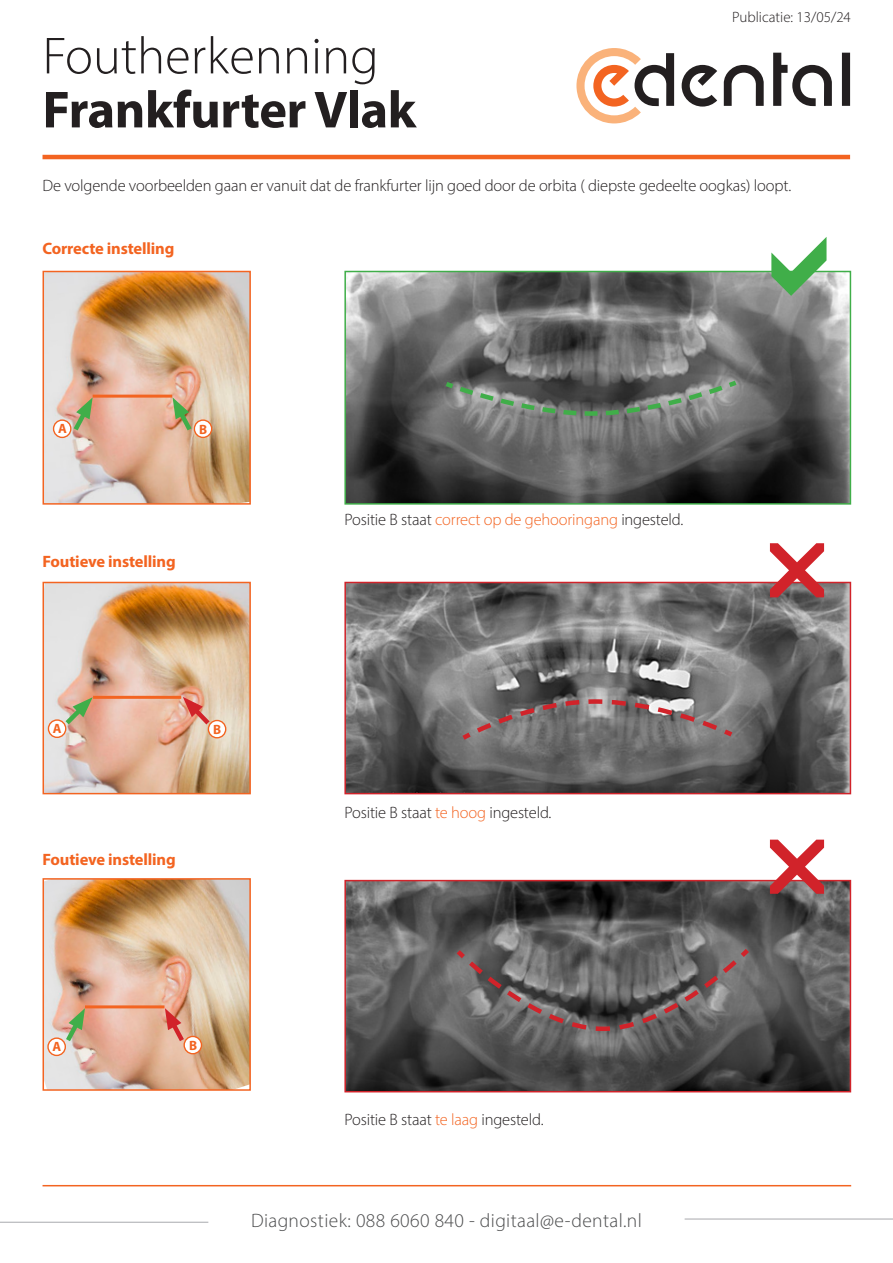
<style>
.page{position:relative;width:893px;height:1263px;background:#fff}
.page>*{position:absolute;margin:0;border:0;box-sizing:border-box;transform-origin:0 0}
.t1{font:700 52.5px "Myriad Pro";letter-spacing:-.01em;color:#231f20}
.t2{font:300 52.5px "Myriad Pro";color:#231f20}
.t3{font:300 19.5px "Myriad Pro";letter-spacing:.02em;color:#4b4c4d}
.t4{font:300 16.5px "Myriad Pro";letter-spacing:-.01em;color:#231f20}
.t5{font:700 16.5px "Myriad Pro";letter-spacing:-.01em;color:#f36421}
.t6{font:300 15px "Myriad Pro";color:#231f20}
.t7{font:700 13.5px "Myriad Pro";color:#f36421}
.s1{color:#f36421}
</style>
<div class="page">
<hr style="left:43px;top:1185px;width:808px;height:1px;background:#f36421">
<hr style="left:43px;top:155px;width:807px;height:4px;background:#f36421">
<svg style="left:724px;top:65px;width:40px;height:41px"></svg>
<svg style="left:773px;top:53px;width:59px;height:53px"></svg>
<svg style="left:842px;top:53px;width:8px;height:53px"></svg>
<svg style="left:682px;top:65px;width:35px;height:42px"></svg>
<svg style="left:576px;top:48px;width:98px;height:75px"></svg>
<hr style="left:0;top:1222px;width:208px;height:1px;background:#a8a9ad">
<hr style="left:685px;top:1219px;width:208px;height:1px;background:#a8a9ad">
<img style="left:347px;top:274px;width:501px;height:228px">
<div style="left:344px;top:271px;width:507px;height:234px;border:2px solid #40ae49"></div>
<img style="left:347px;top:585px;width:501px;height:206px">
<div style="left:344px;top:582px;width:507px;height:212px;border:2px solid #d1232a"></div>
<img style="left:347px;top:883px;width:501px;height:206px">
<div style="left:344px;top:880px;width:507px;height:212px;border:2px solid #d1232a"></div>
<img style="left:46px;top:274px;width:202px;height:228px">
<div style="left:43px;top:271px;width:208px;height:234px;border:2px solid #f36421"></div>
<img style="left:46px;top:585px;width:202px;height:206px">
<div style="left:43px;top:582px;width:208px;height:212px;border:2px solid #f36421"></div>
<img style="left:46px;top:881px;width:202px;height:207px">
<div style="left:43px;top:878px;width:208px;height:213px;border:2px solid #f36421"></div>
<hr style="left:93px;top:395px;width:79px;height:3px;background:#f36421">
<svg style="left:442px;top:378px;width:298px;height:40px"></svg>
<svg style="left:459px;top:697px;width:277px;height:45px"></svg>
<hr style="left:93px;top:696px;width:88px;height:3px;background:#f36421">
<hr style="left:85px;top:1005px;width:80px;height:3px;background:#f36421">
<svg style="left:70px;top:397px;width:23px;height:38px"></svg>
<svg style="left:61px;top:697px;width:32px;height:32px"></svg>
<svg style="left:62px;top:1008px;width:23px;height:38px"></svg>
<svg style="left:172px;top:397px;width:24px;height:38px"></svg>
<svg style="left:183px;top:697px;width:31px;height:32px"></svg>
<svg style="left:165px;top:1008px;width:23px;height:38px"></svg>
<svg style="left:54px;top:420px;width:17px;height:17px"></svg>
<div style="left:53px;top:419px;width:19px;height:19px;border:1px solid #f36421;border-radius:50%"></div>
<div style="left:48px;top:720px;width:18px;height:17px;background:#fff;border-radius:50%"></div>
<div style="left:48px;top:719px;width:18px;height:19px;border:1px solid #f36421;border-radius:50%"></div>
<svg style="left:48px;top:1038px;width:17px;height:17px"></svg>
<div style="left:47px;top:1037px;width:19px;height:19px;border:1px solid #f36421;border-radius:50%"></div>
<div style="left:194px;top:420px;width:18px;height:17px;background:#fff;border-radius:50%"></div>
<div style="left:194px;top:419px;width:18px;height:19px;border:1px solid #f36421;border-radius:50%"></div>
<div style="left:208px;top:720px;width:18px;height:18px;background:#fff;border-radius:50%"></div>
<div style="left:208px;top:720px;width:18px;height:18px;border:1px solid #f36421;border-radius:50%"></div>
<div style="left:184px;top:1036px;width:17px;height:18px;background:#fff;border-radius:50%"></div>
<div style="left:183px;top:1036px;width:19px;height:18px;border:1px solid #f36421;border-radius:50%"></div>
<svg style="left:454px;top:946px;width:298px;height:87px"></svg>
<svg style="left:771px;top:270px;width:56px;height:26px"></svg>
<svg style="left:770px;top:581px;width:54px;height:16px"></svg>
<svg style="left:770px;top:879px;width:54px;height:15px"></svg>
<h1 class="t2" style="left:43px;top:36px;width:338px">Foutherkenning</h1>
<h1 class="t1" style="left:43px;top:90px;width:375px">Frankfurter Vlak</h1>
<p class="t6" style="left:732px;top:11px;width:120px">Publicatie: 13/05/24</p>
<p class="t4" style="left:43px;top:179px;width:750px">De volgende voorbeelden gaan er vanuit dat de frankfurter lijn goed door de orbita ( diepste gedeelte oogkas) loopt.</p>
<p class="t5" style="left:43px;top:242px;width:133px">Correcte instelling</p>
<p class="t7" style="left:58px;top:423px;width:10px">A</p>
<p class="t7" style="left:199px;top:424px;width:10px">B</p>
<p class="t5" style="left:43px;top:555px;width:135px">Foutieve instelling</p>
<p class="t7" style="left:53px;top:723px;width:10px">A</p>
<p class="t7" style="left:213px;top:724px;width:10px">B</p>
<p class="t5" style="left:43px;top:853px;width:135px">Foutieve instelling</p>
<p class="t4" style="left:344px;top:513px;width:341px">Positie B staat <span class="s1">correct op de gehooringang</span> ingesteld.</p>
<p class="t4" style="left:344px;top:806px;width:209px">Positie B staat <span class="s1">te hoog</span> ingesteld.</p>
<p class="t7" style="left:53px;top:1041px;width:10px">A</p>
<p class="t7" style="left:189px;top:1040px;width:10px">B</p>
<p class="t4" style="left:344px;top:1113px;width:201px">Positie B staat <span class="s1">te laag</span> ingesteld.</p>
<p class="t3" style="left:251px;top:1212px;width:392px">Diagnostiek: 088 6060 840 - digitaal@e-dental.nl</p>
</div>
